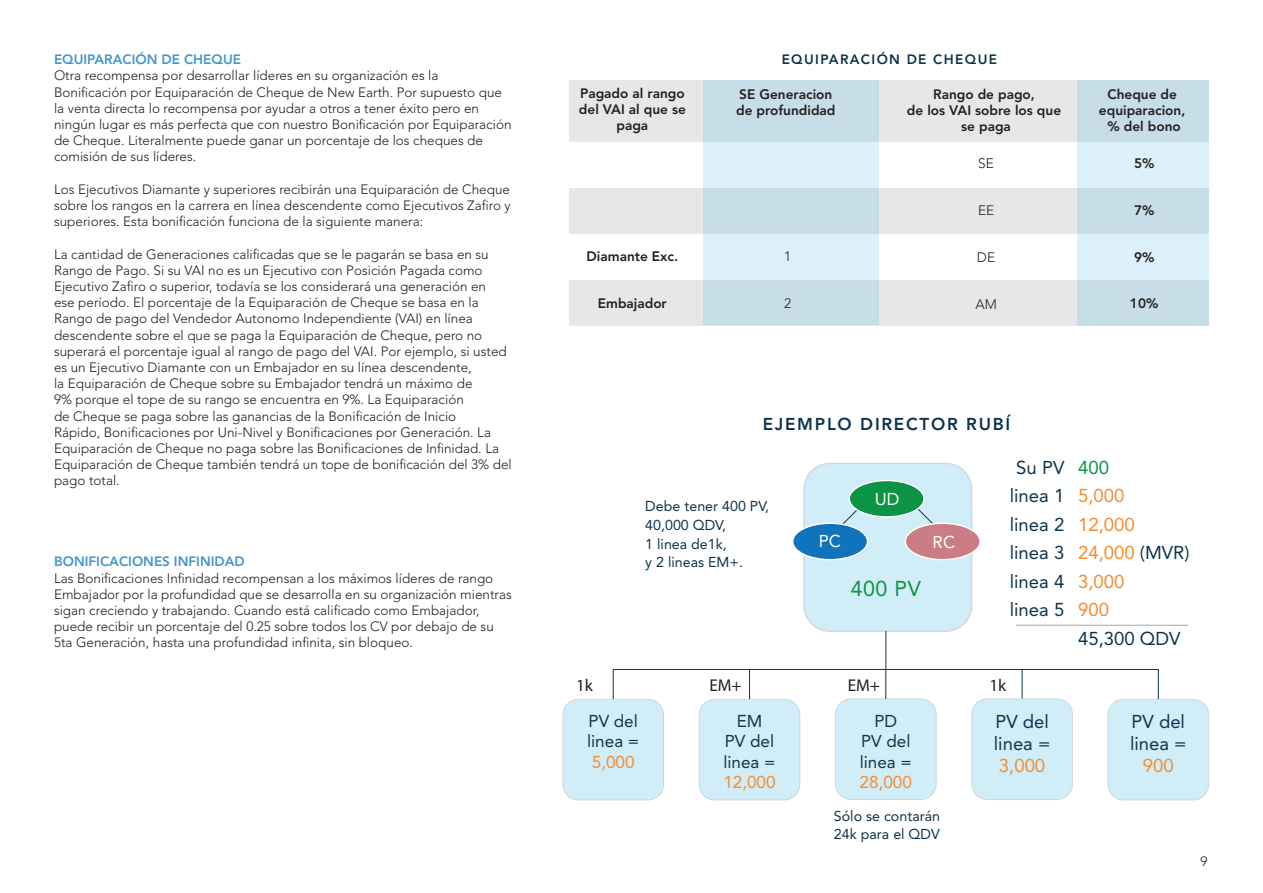
<style>
.page{position:relative;width:1263px;height:893px;background:#fff}
.page>*{position:absolute;margin:0;border:0;box-sizing:border-box;transform-origin:0 0}
.t1{font:21.3px "Avenir LT Std";color:#0d9344}
.t2{font:18.6px/28.5px "Avenir LT Std";color:#0e354b;text-align:center}
.t3{font:18.6px/28.5px "Avenir LT Std";color:#f68c2c}
.t4{font:17.1px/20.5px "Avenir LT Std";color:#0e354b;text-align:center}
.t5{font:800 17.1px "Avenir LT Std";letter-spacing:.1em;color:#0e354b}
.t6{font:17.1px "Myriad Pro";color:#231f20}
.t7{font:17.1px "Avenir LT Std";color:#fff}
.t8{font:14.25px/18.6px "Avenir LT Std";color:#0e354b}
.t9{font:800 13.65px/16.4px "Avenir LT Std";color:#231f20;text-align:center}
.t10{font:300 13.65px "Avenir LT Std";color:#231f20}
.Copy_-_regular{font:300 13.5px/16.2px "Avenir LT Std";color:#231f20}
.Copy_-_regular-2{font:800 13.5px "Avenir LT Std";color:#4397cc}
.Copy_-_regular-3{font:800 13.5px "Avenir LT Std";letter-spacing:.1em;color:#0e354b}
.s1{color:#0d9344}
.s2{color:#0e354b}
.s3{color:#f68c2c}
.s4{color:#f48f2d}
</style>
<div class="page">
<div style="left:570px;top:280px;width:639px;height:46px;background:#e6e7e9"></div>
<div style="left:570px;top:188px;width:639px;height:45px;background:#e6e7e9"></div>
<div style="left:570px;top:80px;width:639px;height:62px;background:#e6e7e9"></div>
<div style="left:703px;top:80px;width:175px;height:245px;background:linear-gradient(to right,#cfe5ee,#cfe5ee)"></div>
<div style="left:1077px;top:80px;width:132px;height:246px;background:linear-gradient(to right,#cfe5ee,#cfe5ee)"></div>
<div style="left:804px;top:463px;width:168px;height:168px;background:#d1edf8;border-radius:26px"></div>
<div style="left:803px;top:463px;width:169px;height:169px;border:1px solid #0e354b;border-radius:26px"></div>
<svg style="left:839px;top:505px;width:22px;height:24px"></svg>
<svg style="left:914px;top:505px;width:24px;height:24px"></svg>
<div style="left:849px;top:480px;width:75px;height:37px;background:#0d9344;border-radius:50%"></div>
<div style="left:848px;top:480px;width:77px;height:38px;border:1px solid #fff;border-radius:50%"></div>
<div style="left:905px;top:523px;width:75px;height:37px;background:#ca7d83;border-radius:50%"></div>
<div style="left:904px;top:523px;width:77px;height:37px;border:1px solid #fff;border-radius:50%"></div>
<div style="left:793px;top:523px;width:74px;height:37px;background:#1074bc;border-radius:50%"></div>
<div style="left:792px;top:523px;width:76px;height:37px;border:1px solid #fff;border-radius:50%"></div>
<hr style="left:885px;top:631px;width:1px;height:39px;background:#0e354b">
<hr style="left:613px;top:669px;width:546px;height:1px;background:#0e354b">
<hr style="left:749px;top:669px;width:1px;height:30px;background:#0e354b">
<div style="left:699px;top:699px;width:101px;height:101px;background:#d1edf8;border-radius:15px"></div>
<div style="left:699px;top:699px;width:101px;height:101px;border:1px solid #0e354b;border-radius:15px"></div>
<hr style="left:885px;top:669px;width:1px;height:30px;background:#0e354b">
<div style="left:835px;top:699px;width:101px;height:100px;background:#d1edf8;border-radius:15px"></div>
<div style="left:835px;top:698px;width:101px;height:102px;border:1px solid #0e354b;border-radius:15px"></div>
<hr style="left:1022px;top:669px;width:1px;height:30px;background:#0e354b">
<div style="left:972px;top:699px;width:100px;height:100px;background:#d1edf8;border-radius:15px"></div>
<div style="left:971px;top:698px;width:102px;height:102px;border:1px solid #0e354b;border-radius:15px"></div>
<hr style="left:1016px;top:625px;width:172px;height:1px;background:#a8a9ad">
<hr style="left:613px;top:669px;width:1px;height:30px;background:#0e354b">
<div style="left:563px;top:699px;width:100px;height:101px;background:#d1edf8;border-radius:15px"></div>
<div style="left:562px;top:699px;width:102px;height:101px;border:1px solid #0e354b;border-radius:15px"></div>
<hr style="left:1158px;top:669px;width:1px;height:30px;background:#0e354b">
<div style="left:1108px;top:699px;width:100px;height:101px;background:#d1edf8;border-radius:15px"></div>
<div style="left:1107px;top:699px;width:102px;height:101px;border:1px solid #0e354b;border-radius:15px"></div>
<p class="Copy_-_regular-2" style="left:54px;top:52px;width:188px">EQUIPARACIÓN DE CHEQUE</p>
<p class="Copy_-_regular" style="left:54px;top:68px;width:459px">Otra recompensa por desarrollar líderes en su organización es la Bonificación por Equiparación de Cheque de New Earth. Por supuesto que la venta directa lo recompensa por ayudar a otros a tener éxito pero en ningún lugar es más perfecta que con nuestro Bonificación por Equiparación de Cheque. Literalmente puede ganar un porcentaje de los cheques de comisión de sus líderes.</p>
<p class="Copy_-_regular" style="left:54px;top:181px;width:458px;text-align:justify">Los Ejecutivos Diamante y superiores recibirán una Equiparación de Cheque sobre los rangos en la carrera en línea descendente como Ejecutivos Zafiro y superiores. Esta bonificación funciona de la siguiente manera:</p>
<p class="Copy_-_regular" style="left:54px;top:246px;width:459px">La cantidad de Generaciones calificadas que se le pagarán se basa en su Rango de Pago. Si su VAI no es un Ejecutivo con Posición Pagada como Ejecutivo Zafiro o superior, todavía se los considerará una generación en<br>ese período. El porcentaje de la Equiparación de Cheque se basa en la Rango de pago del Vendedor Autonomo Independiente (VAI) en línea descendente sobre el que se paga la Equiparación de Cheque, pero no superará el porcentaje igual al rango de pago del VAI. Por ejemplo, si usted es un Ejecutivo Diamante con un Embajador en su línea descendente,<br>la Equiparación de Cheque sobre su Embajador tendrá un máximo de<br>9% porque el tope de su rango se encuentra en 9%. La Equiparación<br>de Cheque se paga sobre las ganancias de la Bonificación de Inicio<br>Rápido, Bonificaciones por Uni-Nivel y Bonificaciones por Generación. La Equiparación de Cheque no paga sobre las Bonificaciones de Infinidad. La Equiparación de Cheque también tendrá un tope de bonificación del 3% del pago total.</p>
<p class="Copy_-_regular-2" style="left:54px;top:554px;width:192px">BONIFICACIONES INFINIDAD</p>
<p class="Copy_-_regular" style="left:54px;top:570px;width:459px">Las Bonificaciones Infinidad recompensan a los máximos líderes de rango Embajador por la profundidad que se desarrolla en su organización mientras sigan creciendo y trabajando. Cuando está calificado como Embajador, puede recibir un porcentaje del 0.25 sobre todos los CV por debajo de su 5ta Generación, hasta una profundidad infinita, sin bloqueo.</p>
<p class="t9" style="left:579px;top:85px;width:108px">Pagado al rango del VAI al que se paga</p>
<p class="t9" style="left:587px;top:248px;width:93px">Diamante Exc.</p>
<p class="t9" style="left:598px;top:295px;width:71px">Embajador</p>
<p class="Copy_-_regular-3" style="left:782px;top:51px;width:217px">EQUIPARACIÓN DE CHEQUE</p>
<p class="t9" style="left:736px;top:86px;width:101px;text-align:left">SE Generacion de profundidad</p>
<p class="t10" style="left:784px;top:248px;width:9px">1</p>
<p class="t10" style="left:784px;top:295px;width:9px">2</p>
<p class="t9" style="left:907px;top:86px;width:156px">Rango de pago,<br>de los VAI sobre los que se paga</p>
<p class="t10" style="left:978px;top:156px;width:17px">SE</p>
<p class="t10" style="left:978px;top:202px;width:18px">EE</p>
<p class="t10" style="left:977px;top:249px;width:20px">DE</p>
<p class="t10" style="left:975px;top:296px;width:23px">AM</p>
<p class="t9" style="left:1099px;top:86px;width:88px">Cheque de equiparacion, % del bono</p>
<p class="t9" style="left:1134px;top:155px;width:22px">5%</p>
<p class="t9" style="left:1134px;top:202px;width:22px">7%</p>
<p class="t9" style="left:1134px;top:249px;width:22px">9%</p>
<p class="t9" style="left:1130px;top:296px;width:30px">10%</p>
<p class="t5" style="left:763px;top:414px;width:249px">EJEMPLO DIRECTOR RUBÍ</p>
<p class="t8" style="left:645px;top:497px;width:125px">Debe tener 400 PV,<br>40,000 QDV,<br>1 linea de1k,<br>y 2 lineas EM+.</p>
<p class="t7" style="left:875px;top:489px;width:26px">UD</p>
<p class="t7" style="left:819px;top:531px;width:24px">PC</p>
<p class="t7" style="left:932px;top:532px;width:24px">RC</p>
<p class="t1" style="left:851px;top:576px;width:72px">400 PV</p>
<p class="t2" style="left:1010px;top:453px;width:56px">Su PV linea 1 linea 2 linea 3 linea 4 linea 5</p>
<p class="t3" style="left:1078px;top:453px;width:113px"><span class="s1">400<br></span>5,000<br>12,000<br>24,000 <span class="s2">(MVR)<br></span>3,000<br>900<br><span class="s2">45,300 QDV</span></p>
<p class="t6" style="left:576px;top:675px;width:18px">1k</p>
<p class="t6" style="left:709px;top:675px;width:34px">EM+</p>
<p class="t6" style="left:848px;top:675px;width:34px">EM+</p>
<p class="t6" style="left:989px;top:675px;width:18px">1k</p>
<p class="t4" style="left:587px;top:710px;width:54px;text-align:justify">PV del linea = <span class="s3">5,000</span></p>
<p class="t2" style="left:1130px;top:710px;width:58px;line-height:22.2px">PV del linea =<br><span class="s4">900</span></p>
<p class="t4" style="left:723px;top:710px;width:54px">EM<br>PV del linea =<br><span class="s3">12,000</span></p>
<p class="t4" style="left:860px;top:710px;width:54px">PD<br>PV del linea =<br><span class="s3">28,000</span></p>
<p class="t2" style="left:994px;top:710px;width:58px;line-height:22.2px;text-align:justify">PV del linea = <span class="s4">3,000</span></p>
<p class="t8" style="left:834px;top:807px;width:108px">Sólo se contarán<br>24k para el QDV</p>
<p class="Copy_-_regular" style="left:1200px;top:853px;width:9px">9</p>
</div>
